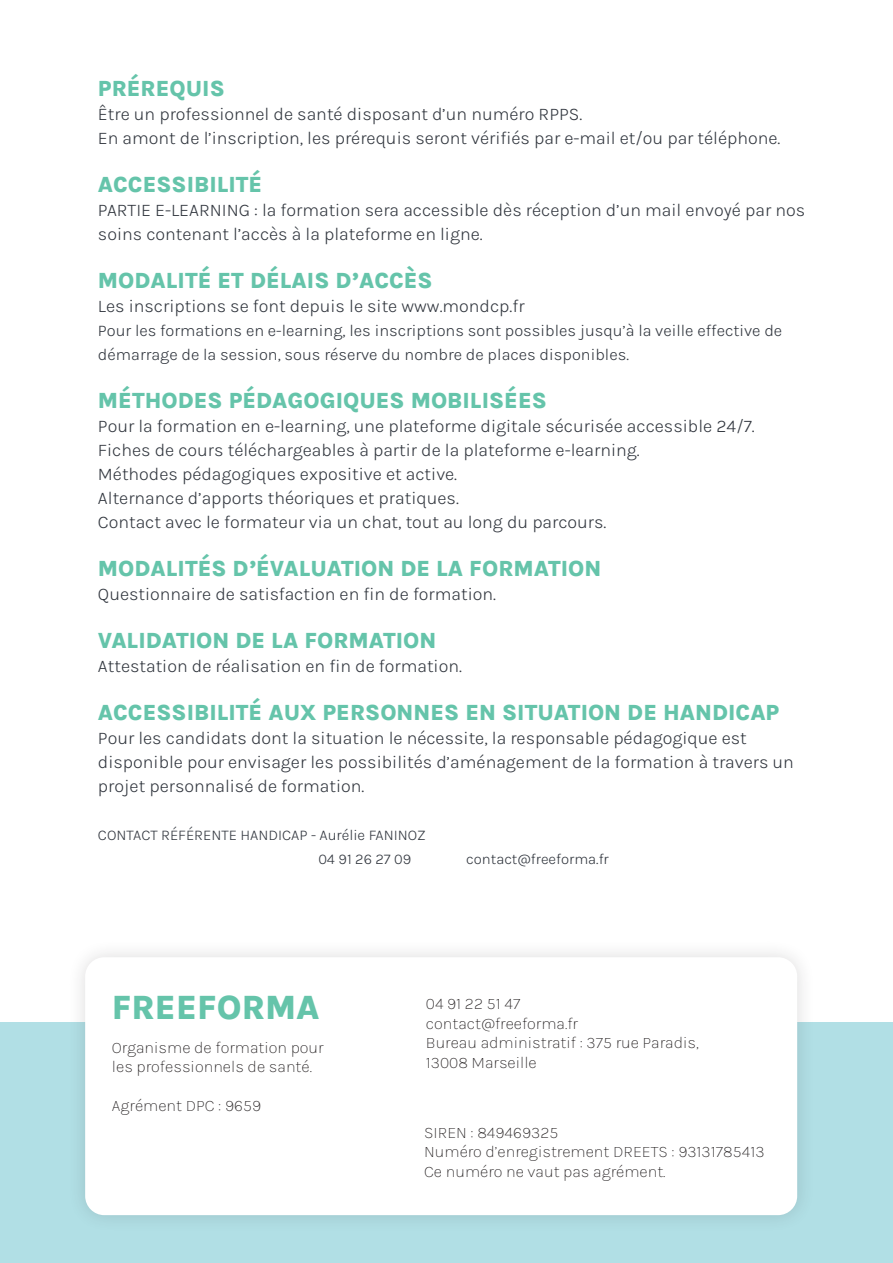
<style>
.page{position:relative;width:893px;height:1263px;background:#fff}
.page>*{position:absolute;margin:0;border:0;box-sizing:border-box;transform-origin:0 0}
.t1{font:800 34.5px "Karla";color:#65c4aa}
.t2{font:800 22.5px "Karla";color:#65c4aa}
.t3{font:300 18px/24px "Karla";color:#31363e}
.t4{font:200 16.5px/19.5px "Karla";color:#231f20}
.t5{font:300 16.5px/24px "Karla";color:#31363e}
.t6{font:300 15px "Karla";color:#31363e}
</style>
<div class="page">
<div style="left:0;top:1023px;width:893px;height:240px;background:#b1dfe5"></div>
<div style="left:67px;top:939px;width:749px;height:295px;background:#231f20;opacity:.16"></div>
<div style="left:85px;top:957px;width:712px;height:258px;background:#fff;border-radius:19px"></div>
<p class="t2" style="left:98px;top:72px;width:128px">PRÉREQUIS</p>
<p class="t3" style="left:98px;top:101px;width:486px">Être un professionnel de santé disposant d’un numéro RPPS.</p>
<p class="t3" style="left:98px;top:125px;width:684px">En amont de l’inscription, les prérequis seront vérifiés par e-mail et/ou par téléphone.</p>
<p class="t2" style="left:98px;top:168px;width:166px">ACCESSIBILITÉ</p>
<p class="t3" style="left:98px;top:197px;width:709px">PARTIE E-LEARNING : la formation sera accessible dès réception d’un mail envoyé par nos soins contenant l’accès à la plateforme en ligne.</p>
<p class="t2" style="left:98px;top:264px;width:336px">MODALITÉ ET DÉLAIS D’ACCÈS</p>
<p class="t3" style="left:98px;top:293px;width:428px">Les inscriptions se font depuis le site www.mondcp.fr</p>
<p class="t5" style="left:98px;top:318px;width:686px">Pour les formations en e-learning, les inscriptions sont possibles jusqu’à la veille effective de démarrage de la session, sous réserve du nombre de places disponibles.</p>
<p class="t2" style="left:98px;top:384px;width:450px">MÉTHODES PÉDAGOGIQUES MOBILISÉES</p>
<p class="t3" style="left:98px;top:413px;width:658px">Pour la formation en e-learning, une plateforme digitale sécurisée accessible 24/7.</p>
<p class="t3" style="left:98px;top:437px;width:543px">Fiches de cours téléchargeables à partir de la plateforme e-learning.</p>
<p class="t3" style="left:98px;top:461px;width:361px">Méthodes pédagogiques expositive et active.</p>
<p class="t3" style="left:98px;top:485px;width:362px">Alternance d’apports théoriques et pratiques.</p>
<p class="t3" style="left:98px;top:509px;width:510px">Contact avec le formateur via un chat, tout au long du parcours.</p>
<p class="t2" style="left:98px;top:552px;width:505px">MODALITÉS D’ÉVALUATION DE LA FORMATION</p>
<p class="t3" style="left:98px;top:581px;width:400px">Questionnaire de satisfaction en fin de formation.</p>
<p class="t2" style="left:98px;top:624px;width:340px">VALIDATION DE LA FORMATION</p>
<p class="t3" style="left:98px;top:653px;width:365px">Attestation de réalisation en fin de formation.</p>
<p class="t2" style="left:98px;top:696px;width:683px">ACCESSIBILITÉ AUX PERSONNES EN SITUATION DE HANDICAP</p>
<p class="t3" style="left:98px;top:725px;width:697px">Pour les candidats dont la situation le nécessite, la responsable pédagogique est disponible pour envisager les possibilités d’aménagement de la formation à travers un projet personnalisé de formation.</p>
<p class="t6" style="left:98px;top:825px;width:329px">CONTACT RÉFÉRENTE HANDICAP - Aurélie FANINOZ</p>
<p class="t6" style="left:318px;top:849px;width:94px">04 91 26 27 09</p>
<p class="t6" style="left:466px;top:849px;width:144px">contact@freeforma.fr</p>
<p class="t1" style="left:112px;top:984px;width:209px">FREEFORMA</p>
<p class="t4" style="left:112px;top:1037px;width:213px">Organisme de formation pour</p>
<p class="t4" style="left:112px;top:1056px;width:202px">les professionnels de santé.</p>
<p class="t4" style="left:112px;top:1095px;width:151px">Agrément DPC : 9659</p>
<p class="t4" style="left:426px;top:994px;width:96px">04 91 22 51 47</p>
<p class="t4" style="left:426px;top:1013px;width:154px">contact@freeforma.fr</p>
<p class="t4" style="left:426px;top:1033px;width:274px">Bureau administratif : 375 rue Paradis,<br>13008 Marseille</p>
<p class="t4" style="left:424px;top:1122px;width:136px">SIREN : 849469325</p>
<p class="t4" style="left:424px;top:1142px;width:342px">Numéro d’enregistrement DREETS : 93131785413</p>
<p class="t4" style="left:424px;top:1161px;width:243px">Ce numéro ne vaut pas agrément.</p>
</div>
